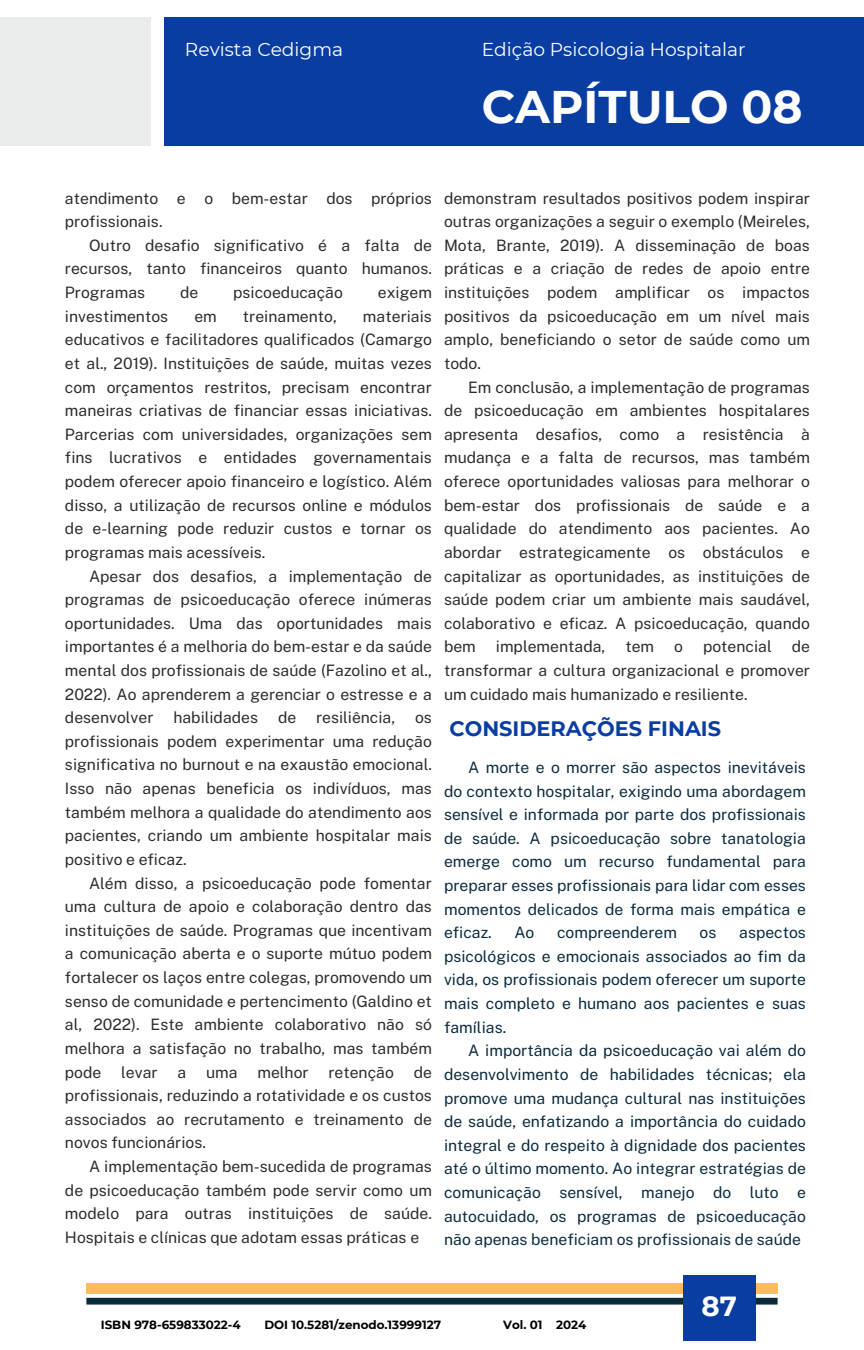
<style>
.page{position:relative;width:864px;height:1350px;background:#fff}
.page>*{position:absolute;margin:0;border:0;box-sizing:border-box;transform-origin:0 0}
.t1{font:700 45.68px "Montserrat";color:#fff}
.t2{font:700 27.68px "Montserrat";color:#fff}
.t3{font:700 20.93px "Montserrat";color:#093da2}
.t4{font:18.68px "Montserrat";color:#fff}
.t5{font:15.75px/23.6px "Public Sans";color:#2b2c30}
.t6{font:15.75px/23.6px "Public Sans";color:#0a2b3e;text-align:justify}
.t7{font:700 11.92px "Montserrat";color:#000}
.s1{color:#fff}
</style>
<div class="page">
<div style="left:0;top:17px;width:151px;height:128px;background:#eaebeb"></div>
<div style="left:164px;top:17px;width:700px;height:128px;background:#093da2"></div>
<div style="left:86px;top:1298px;width:692px;height:7px;background:#0a2b3e"></div>
<div style="left:86px;top:1283px;width:692px;height:11px;background:#ffbd59"></div>
<div style="left:683px;top:1275px;width:72px;height:65px;background:#093da2"></div>
<h3 class="t4" style="left:185px;top:38px;width:160px">Revista Cedigma</h3>
<h1 class="t4" style="left:482px;top:38px;width:265px">Edição Psicologia Hospitalar</h1>
<h3 class="t1" style="left:482px;top:79px;width:322px">CAPÍTULO 08</h3>
<h4 class="t5" style="left:65px;top:186px;width:369px">atendimento e o bem-estar dos próprios profissionais.<br><span class="s1">HH</span>Outro desafio significativo é a falta de recursos, tanto financeiros quanto humanos.<br>Programas</h4>
<h4 class="t5" style="left:180px;top:281px;width:20px">de</h4>
<h4 class="t5" style="left:233px;top:281px;width:111px">psicoeducação</h4>
<h4 class="t5" style="left:378px;top:281px;width:56px">exigem</h4>
<h4 class="t5" style="left:65px;top:304px;width:369px;text-indent:298px">materiais educativos e facilitadores qualificados (Camargo et al., 2019). Instituições de saúde, muitas vezes com orçamentos restritos, precisam encontrar maneiras criativas de financiar essas iniciativas.<br>Parcerias com universidades, organizações sem fins lucrativos e entidades governamentais podem oferecer apoio financeiro e logístico. Além disso, a utilização de recursos online e módulos de e-learning pode reduzir custos e tornar os programas mais acessíveis.<br><span class="s1">HH</span>Apesar dos desafios, a implementação de programas de psicoeducação oferece inúmeras oportunidades. Uma das oportunidades mais importantes é a melhoria do bem-estar e da saúde mental dos profissionais de saúde (Fazolino et al., 2022). Ao aprenderem a gerenciar o estresse e a desenvolver</h4>
<h4 class="t5" style="left:65px;top:304px;width:105px">investimentos</h4>
<h4 class="t5" style="left:194px;top:304px;width:24px">em</h4>
<h4 class="t5" style="left:243px;top:304px;width:95px">treinamento,</h4>
<h4 class="t5" style="left:173px;top:706px;width:86px">habilidades</h4>
<h4 class="t5" style="left:278px;top:706px;width:20px">de</h4>
<h4 class="t5" style="left:316px;top:706px;width:81px">resiliência,</h4>
<h4 class="t5" style="left:65px;top:706px;width:369px;text-indent:350px">os profissionais podem experimentar uma redução significativa no burnout e na exaustão emocional.<br>Isso não apenas beneficia os indivíduos, mas também melhora a qualidade do atendimento aos pacientes, criando um ambiente hospitalar mais positivo e eficaz.<br><span class="s1">HH</span>Além disso, a psicoeducação pode fomentar uma cultura de apoio e colaboração dentro das instituições de saúde. Programas que incentivam a comunicação aberta e o suporte mútuo podem fortalecer os laços entre colegas, promovendo um senso de comunidade e pertencimento (Galdino et al, 2022). Este ambiente colaborativo não só melhora a satisfação no trabalho, mas também pode</h4>
<h4 class="t5" style="left:65px;top:1060px;width:369px;text-indent:349px">de profissionais, reduzindo a rotatividade e os custos associados ao recrutamento e treinamento de novos funcionários.<br><span class="s1">HH</span>A implementação bem-sucedida de programas de psicoeducação também pode servir como um modelo para outras instituições de saúde.<br>Hospitais e clínicas que adotam essas práticas e</h4>
<h4 class="t5" style="left:121px;top:1060px;width:38px">levar</h4>
<h4 class="t5" style="left:177px;top:1060px;width:10px">a</h4>
<h4 class="t5" style="left:206px;top:1060px;width:33px">uma</h4>
<h4 class="t5" style="left:257px;top:1060px;width:53px">melhor</h4>
<h4 class="t5" style="left:328px;top:1060px;width:67px">retenção</h4>
<h4 class="t5" style="left:444px;top:186px;width:367px">demonstram resultados positivos podem inspirar outras organizações a seguir o exemplo (Meireles, Mota, Brante, 2019). A disseminação de boas práticas e a criação de redes de apoio entre instituições podem amplificar os impactos positivos da psicoeducação em um nível mais amplo, beneficiando o setor de saúde como um todo.<br><span class="s1">HH</span>Em conclusão, a implementação de programas de psicoeducação em ambientes hospitalares apresenta desafios, como a resistência à mudança e a falta de recursos, mas também oferece oportunidades valiosas para melhorar o bem-estar dos profissionais de saúde e a qualidade do atendimento aos pacientes. Ao abordar estrategicamente os obstáculos e capitalizar as oportunidades, as instituições de saúde podem criar um ambiente mais saudável, colaborativo e eficaz. A psicoeducação, quando bem</h4>
<h4 class="t5" style="left:444px;top:635px;width:367px;text-align:justify;text-indent:348px">de transformar a cultura organizacional e promover um cuidado mais humanizado e resiliente.</h4>
<h4 class="t5" style="left:496px;top:635px;width:111px">implementada,</h4>
<h4 class="t5" style="left:625px;top:635px;width:30px">tem</h4>
<h4 class="t5" style="left:674px;top:635px;width:10px">o</h4>
<h4 class="t5" style="left:703px;top:635px;width:70px">potencial</h4>
<h4 class="t3" style="left:449px;top:715px;width:273px">CONSIDERAÇÕES FINAIS</h4>
<p class="t6" style="left:444px;top:755px;width:363px"><span class="s1">HH</span>A morte e o morrer são aspectos inevitáveis do contexto hospitalar, exigindo uma abordagem sensível e informada por parte dos profissionais de saúde. A psicoeducação sobre tanatologia emerge como um recurso fundamental para preparar esses profissionais para lidar com esses momentos delicados de forma mais empática e eficaz.</p>
<p class="t6" style="left:514px;top:921px;width:22px">Ao</p>
<p class="t6" style="left:557px;top:921px;width:122px">compreenderem</p>
<p class="t6" style="left:700px;top:921px;width:18px">os</p>
<p class="t6" style="left:444px;top:921px;width:363px;text-align:left;text-indent:295px">aspectos psicológicos e emocionais associados ao fim da vida, os profissionais podem oferecer um suporte mais completo e humano aos pacientes e suas famílias.<br><span class="s1">HH</span>A importância da psicoeducação vai além do desenvolvimento de habilidades técnicas; ela promove uma mudança cultural nas instituições de saúde, enfatizando a importância do cuidado integral e do respeito à dignidade dos pacientes até o último momento. Ao integrar estratégias de comunicação sensível, manejo do luto e autocuidado, os programas de psicoeducação não apenas beneficiam os profissionais de saúde</p>
<h2 class="t2" style="left:701px;top:1289px;width:37px">87</h2>
<p class="t7" style="left:101px;top:1318px;width:141px">ISBN 978-659833022-4</p>
<h5 class="t7" style="left:264px;top:1318px;width:178px">DOI 10.5281/zenodo.13999127</h5>
<p class="t7" style="left:503px;top:1318px;width:85px">Vol. 01 2024</p>
</div>
